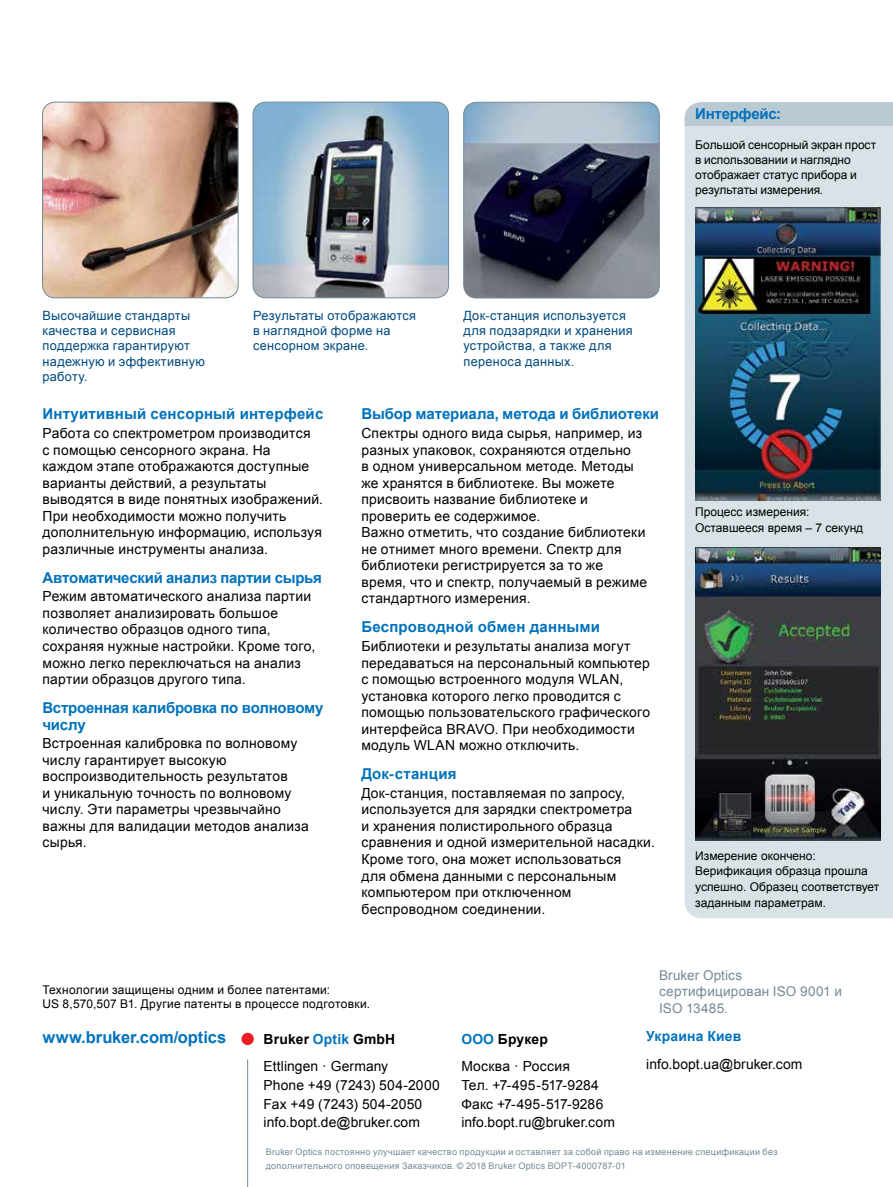
<style>
.page{position:relative;width:893px;height:1187px;background:#fff}
.page>*{position:absolute;margin:0;border:0;box-sizing:border-box;transform-origin:0 0}
.t1{font:700 16.5px "Arial";letter-spacing:-.005em;color:#0072bc}
.t2{font:700 15px/16.5px "Arial";letter-spacing:-.005em;color:#0072bc}
.t3{font:700 15px "Arial";letter-spacing:.015em;color:#0072bc}
.t4{font:13.8px/16.5px "Arial";letter-spacing:.02em;color:#000}
.t5{font:700 13.8px "Arial";letter-spacing:.015em;color:#0072bc}
.t6{font:13.5px/16.2px "Arial";letter-spacing:.015em;color:#748a96}
.t7{font:12.75px/15.3px "Arial";letter-spacing:.02em;color:#004a80}
.t8{font:12px/15.8px "Arial";color:#000}
.t9{font:12px/14.4px "Arial";letter-spacing:.025em;color:#000}
.t10{font:9px/13.5px "Arial";letter-spacing:.035em;color:#748a96}
.s1{font-weight:700}
.s2{font-weight:700;color:#0072bc}
</style>
<div class="page">
<hr style="left:247px;top:1059px;width:1px;height:127px;background:#748a96">
<div style="left:241px;top:1032px;width:13px;height:12px;background:#ed1d24;border-radius:50%"></div>
<div style="left:685px;top:126px;width:208px;height:792px;background:#d8e2e7"></div>
<div style="left:685px;top:102px;width:208px;height:24px;background:#bacad3"></div>
<img style="left:43px;top:102px;width:195px;height:196px">
<div style="left:42px;top:102px;width:196px;height:196px;border:1px solid #748a96;border-radius:13px"></div>
<img style="left:253px;top:102px;width:196px;height:196px">
<div style="left:253px;top:102px;width:196px;height:196px;border:1px solid #748a96;border-radius:13px"></div>
<img style="left:464px;top:102px;width:195px;height:196px">
<div style="left:463px;top:102px;width:196px;height:196px;border:1px solid #748a96;border-radius:13px"></div>
<img style="left:695px;top:208px;width:185px;height:292px">
<img style="left:695px;top:547px;width:185px;height:293px">
<p class="t2" style="left:695px;top:106px;width:87px">Интерфейс:</p>
<p class="t8" style="left:695px;top:138px;width:182px;line-height:15px">Большой сенсорный экран прост в использовании и наглядно отображает статус прибора и результаты измерения.</p>
<p class="t7" style="left:253px;top:308px;width:165px">Результаты отображаются в наглядной форме на сенсорном экране.</p>
<p class="t7" style="left:43px;top:308px;width:164px">Высочайшие стандарты качества и сервисная поддержка гарантируют надежную и эффективную работу.</p>
<p class="t7" style="left:463px;top:308px;width:171px">Док-станция используется для подзарядки и хранения устройства, а также для переноса данных.</p>
<p class="t2" style="left:43px;top:406px;width:282px">Интуитивный сенсорный интерфейс</p>
<p class="t4" style="left:43px;top:425px;width:282px">Работа со спектрометром производится<br>с помощью сенсорного экрана. На каждом этапе отображаются доступные варианты действий, а результаты выводятся в виде понятных изображений.<br>При необходимости можно получить дополнительную информацию, используя различные инструменты анализа.</p>
<p class="t2" style="left:43px;top:569px;width:281px">Автоматический анализ партии сырья</p>
<p class="t4" style="left:43px;top:588px;width:274px">Режим автоматического анализа партии позволяет анализировать большое количество образцов одного типа, сохраняя нужные настройки. Кроме того, можно легко переключаться на анализ партии образцов другого типа.</p>
<p class="t2" style="left:43px;top:700px;width:282px">Встроенная калибровка по волновому числу</p>
<p class="t4" style="left:43px;top:735px;width:268px">Встроенная калибровка по волновому числу гарантирует высокую воспроизводительность результатов<br>и уникальную точность по волновому числу. Эти параметры чрезвычайно важны для валидации методов анализа сырья.</p>
<p class="t2" style="left:361px;top:406px;width:299px">Выбор материала, метода и библиотеки</p>
<p class="t4" style="left:361px;top:425px;width:287px">Спектры одного вида сырья, например, из разных упаковок, сохраняются отдельно<br>в одном универсальном методе. Методы же хранятся в библиотеке. Вы можете присвоить название библиотеке и проверить ее содержимое.<br>Важно отметить, что создание библиотеки не отнимет много времени. Спектр для библиотеки регистрируется за то же время, что и спектр, получаемый в режиме стандартного измерения.</p>
<p class="t2" style="left:361px;top:619px;width:240px">Беспроводной обмен данными</p>
<p class="t4" style="left:361px;top:638px;width:290px">Библиотеки и результаты анализа могут передаваться на персональный компьютер с помощью встроенного модуля WLAN, установка которого легко проводится с помощью пользовательского графического интерфейса BRAVO. При необходимости модуль WLAN можно отключить.</p>
<p class="t3" style="left:361px;top:764px;width:97px">Док-станция</p>
<p class="t4" style="left:361px;top:785px;width:295px">Док-станция, поставляемая по запросу, используется для зарядки спектрометра<br>и хранения полистирольного образца сравнения и одной измерительной насадки.<br>Кроме того, она может использоваться<br>для обмена данными с персональным компьютером при отключенном беспроводном соединении.</p>
<p class="t8" style="left:695px;top:504px;width:170px">Процесс измерения:<br>Оставшееся время – 7 секунд</p>
<p class="t8" style="left:695px;top:847px;width:186px">Измерение окончено:<br>Верификация образца прошла успешно. Образец соответствует заданным параметрам.</p>
<p class="t9" style="left:43px;top:982px;width:329px">Технологии защищены одним и более патентами:<br>US 8,570,507 B1. Другие патенты в процессе подготовки.</p>
<p class="t4" style="left:264px;top:1025px;width:133px;line-height:27.3px"><span class="s1">Bruker</span> <span class="s2">Optik</span> <span class="s1">GmbH<br></span>Ettlingen · Germany</p>
<p class="t4" style="left:264px;top:1075px;width:178px;line-height:18.8px">Phone +49 (7243) 504-2000<br>Fax +49 (7243) 504-2050 info.bopt.de@bruker.com</p>
<p class="t1" style="left:43px;top:1025px;width:185px">www.bruker.com/optics</p>
<p class="t4" style="left:461px;top:1025px;width:110px;line-height:27.3px"><span class="s2">ООО</span> <span class="s1">Брукер<br></span>Москва · Россия</p>
<p class="t4" style="left:461px;top:1075px;width:155px;line-height:18.8px">Тел. +7-495-517-9284<br>Факс +7-495-517-9286 info.bopt.ru@bruker.com</p>
<p class="t6" style="left:659px;top:967px;width:184px">Bruker Optics сертифицирован ISO 9001 и<br>ISO 13485.</p>
<p class="t5" style="left:646px;top:1026px;width:97px">Украина Киев</p>
<p class="t4" style="left:646px;top:1055px;width:158px">info.bopt.ua@bruker.com</p>
<p class="t10" style="left:266px;top:1145px;width:513px">Bruker Optics постоянно улучшает качество продукции и оставляет за собой право на изменение спецификации без дополнительного оповещения Заказчиков. © 2018 Bruker Optics BOPT-4000787-01</p>
</div>
